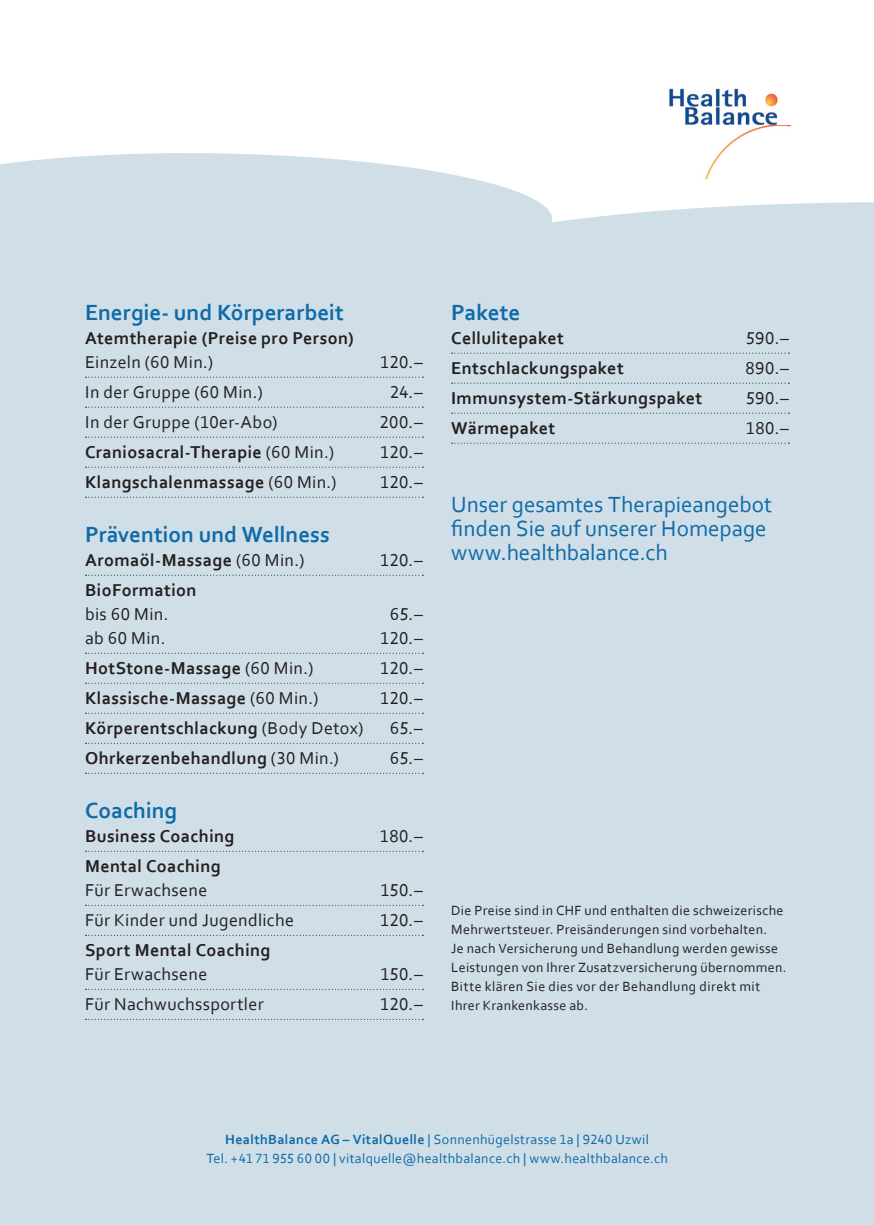
<style>
.page{position:relative;width:874px;height:1225px;background:#fff}
.page>*{position:absolute;margin:0;border:0;box-sizing:border-box;transform-origin:0 0}
.t1{font:23px/24px "Corbel";color:#0e6ba8}
.t2{font:700 23px "Corbel";color:#0e6ba8}
.t3{font:700 18px "Corbel";letter-spacing:.02em;color:#231f20}
.t4{font:18px "Corbel";letter-spacing:.02em;color:#231f20}
.t5{font:14px/19px "Corbel";letter-spacing:.025em;color:#231f20}
.t6{font:14px/19px "Corbel";letter-spacing:.025em;color:#0e6ba8;text-align:center}
.s1{font-weight:400}
.s2{font-weight:700}
</style>
<div class="page">
<div style="left:0;top:153px;width:873px;height:1072px;background:#d0dee7"></div>
<svg style="left:86px;top:377px;width:337px;height:1px"></svg>
<svg style="left:86px;top:407px;width:337px;height:1px"></svg>
<svg style="left:86px;top:437px;width:337px;height:1px"></svg>
<svg style="left:86px;top:467px;width:337px;height:1px"></svg>
<svg style="left:86px;top:497px;width:337px;height:1px"></svg>
<svg style="left:86px;top:575px;width:337px;height:1px"></svg>
<svg style="left:86px;top:653px;width:337px;height:1px"></svg>
<svg style="left:86px;top:683px;width:337px;height:1px"></svg>
<svg style="left:86px;top:713px;width:337px;height:1px"></svg>
<svg style="left:86px;top:743px;width:337px;height:1px"></svg>
<svg style="left:86px;top:773px;width:337px;height:1px"></svg>
<svg style="left:86px;top:851px;width:337px;height:1px"></svg>
<svg style="left:86px;top:905px;width:337px;height:1px"></svg>
<svg style="left:86px;top:935px;width:337px;height:1px"></svg>
<svg style="left:86px;top:989px;width:337px;height:1px"></svg>
<svg style="left:86px;top:1019px;width:337px;height:1px"></svg>
<svg style="left:451px;top:353px;width:338px;height:1px"></svg>
<svg style="left:451px;top:383px;width:338px;height:1px"></svg>
<svg style="left:451px;top:413px;width:338px;height:1px"></svg>
<svg style="left:451px;top:443px;width:338px;height:1px"></svg>
<img style="left:664px;top:88px;width:130px;height:103px">
<p class="t2" style="left:85px;top:298px;width:260px">Energie- und Körperarbeit</p>
<p class="t3" style="left:85px;top:327px;width:270px">Atemtherapie (Preise pro Person)</p>
<p class="t4" style="left:85px;top:351px;width:129px">Einzeln (60 Min.)</p>
<p class="t4" style="left:380px;top:351px;width:44px">120.–</p>
<p class="t4" style="left:85px;top:381px;width:179px">In der Gruppe (60 Min.)</p>
<p class="t4" style="left:390px;top:381px;width:34px">24.–</p>
<p class="t4" style="left:85px;top:411px;width:194px">In der Gruppe (10er-Abo)</p>
<p class="t4" style="left:379px;top:411px;width:44px">200.–</p>
<p class="t3" style="left:85px;top:441px;width:250px">Craniosacral-Therapie <span class="s1">(60 Min.)</span></p>
<p class="t4" style="left:380px;top:441px;width:44px">120.–</p>
<p class="t3" style="left:85px;top:471px;width:253px">Klangschalenmassage <span class="s1">(60 Min.)</span></p>
<p class="t4" style="left:380px;top:471px;width:44px">120.–</p>
<p class="t2" style="left:85px;top:520px;width:246px">Prävention und Wellness</p>
<p class="t3" style="left:85px;top:549px;width:221px">Aromaöl-Massage <span class="s1">(60 Min.)</span></p>
<p class="t4" style="left:380px;top:549px;width:44px">120.–</p>
<p class="t3" style="left:85px;top:579px;width:113px">BioFormation</p>
<p class="t4" style="left:85px;top:603px;width:85px">bis 60 Min.</p>
<p class="t4" style="left:389px;top:603px;width:34px">65.–</p>
<p class="t4" style="left:85px;top:627px;width:82px">ab 60 Min.</p>
<p class="t4" style="left:380px;top:627px;width:44px">120.–</p>
<p class="t3" style="left:85px;top:657px;width:230px">HotStone-Massage <span class="s1">(60 Min.)</span></p>
<p class="t4" style="left:380px;top:657px;width:44px">120.–</p>
<p class="t3" style="left:85px;top:687px;width:235px">Klassische-Massage <span class="s1">(60 Min.)</span></p>
<p class="t4" style="left:380px;top:687px;width:44px">120.–</p>
<p class="t3" style="left:85px;top:717px;width:280px">Körperentschlackung <span class="s1">(Body Detox)</span></p>
<p class="t4" style="left:389px;top:717px;width:34px">65.–</p>
<p class="t3" style="left:85px;top:747px;width:255px">Ohrkerzenbehandlung <span class="s1">(30 Min.)</span></p>
<p class="t4" style="left:389px;top:747px;width:34px">65.–</p>
<p class="t2" style="left:85px;top:796px;width:94px">Coaching</p>
<p class="t3" style="left:85px;top:825px;width:151px">Business Coaching</p>
<p class="t4" style="left:380px;top:825px;width:44px">180.–</p>
<p class="t3" style="left:85px;top:855px;width:137px">Mental Coaching</p>
<p class="t4" style="left:85px;top:879px;width:124px">Für Erwachsene</p>
<p class="t4" style="left:380px;top:879px;width:44px">150.–</p>
<p class="t4" style="left:85px;top:909px;width:210px">Für Kinder und Jugendliche</p>
<p class="t4" style="left:380px;top:909px;width:44px">120.–</p>
<p class="t3" style="left:85px;top:939px;width:187px">Sport Mental Coaching</p>
<p class="t4" style="left:85px;top:963px;width:124px">Für Erwachsene</p>
<p class="t4" style="left:380px;top:963px;width:44px">150.–</p>
<p class="t4" style="left:85px;top:993px;width:180px">Für Nachwuchssportler</p>
<p class="t4" style="left:380px;top:993px;width:44px">120.–</p>
<p class="t2" style="left:451px;top:298px;width:70px">Pakete</p>
<p class="t3" style="left:451px;top:327px;width:114px">Cellulitepaket</p>
<p class="t4" style="left:745px;top:327px;width:44px">590.–</p>
<p class="t3" style="left:451px;top:357px;width:174px">Entschlackungspaket</p>
<p class="t4" style="left:745px;top:357px;width:45px">890.–</p>
<p class="t3" style="left:451px;top:387px;width:252px">Immunsystem-Stärkungspaket</p>
<p class="t4" style="left:745px;top:387px;width:44px">590.–</p>
<p class="t3" style="left:451px;top:417px;width:106px">Wärmepaket</p>
<p class="t4" style="left:745px;top:417px;width:44px">180.–</p>
<p class="t1" style="left:451px;top:492px;width:322px">Unser gesamtes Therapieangebot finden Sie auf unserer Homepage www.healthbalance.ch</p>
<p class="t5" style="left:451px;top:901px;width:336px">Die Preise sind in CHF und enthalten die schweizerische Mehrwertsteuer. Preis änderungen sind vorbehalten.<br>Je nach Versicherung und Behandlung werden gewisse Leistungen von Ihrer Zusatzversicherung übernommen.<br>Bitte klären Sie dies vor der Behandlung direkt mit Ihrer Krankenkasse ab.</p>
<p class="t6" style="left:206px;top:1129px;width:463px"><span class="s2">HealthBalance AG – VitalQuelle</span> | Sonnenhügelstrasse 1a | 9240 Uzwil<br>Tel. +41 71 955 60 00 | vitalquelle@healthbalance.ch | www.healthbalance.ch</p>
</div>
